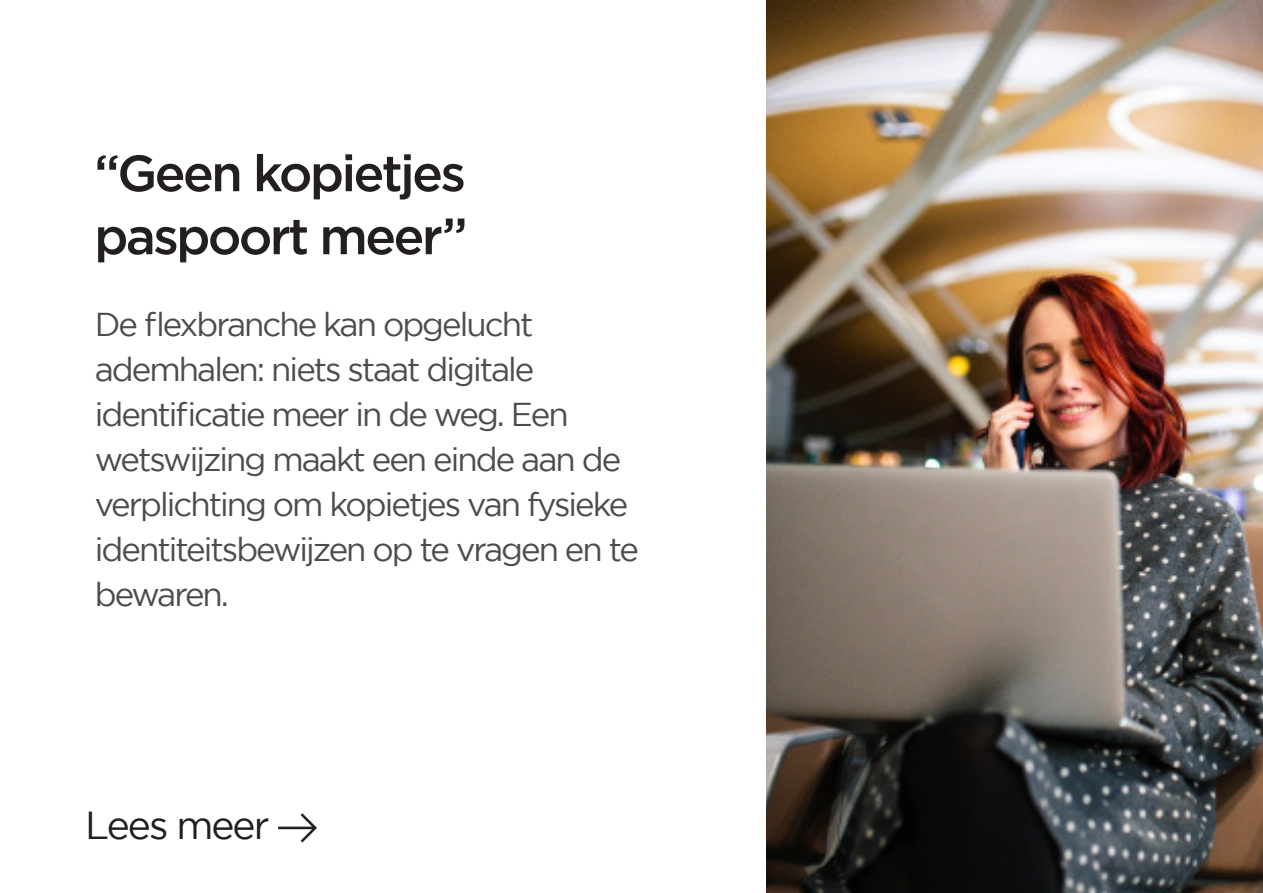
<style>
.page{position:relative;width:1263px;height:893px;background:#fff}
.page>*{position:absolute;margin:0;border:0;box-sizing:border-box;transform-origin:0 0}
.t1{font:500 51px/63px "Gotham";letter-spacing:-.05em;color:#231f20}
.t2{font:39px "Gotham";letter-spacing:-.05em;color:#231f20}
.t3{font:33px/45px "Gotham";letter-spacing:-.06em;color:#4c4c4c}
</style>
<div class="page">
<img style="left:766px;top:0;width:496px;height:893px">
<svg style="left:298px;top:813px;width:19px;height:30px"></svg>
<hr style="left:278px;top:827px;width:36px;height:2px;background:#231f20">
<p class="t1" style="left:94px;top:141px;width:375px">“Geen kopietjes paspoort meer”</p>
<p class="t3" style="left:95px;top:301px;width:546px">De flexbranche kan opgelucht ademhalen: niets staat digitale identificatie meer in de weg. Een wetswijzing maakt een einde aan de verplichting om kopietjes van fysieke identiteitsbewijzen op te vragen en te bewaren.</p>
<p class="t2" style="left:85px;top:804px;width:186px">Lees meer</p>
</div>
